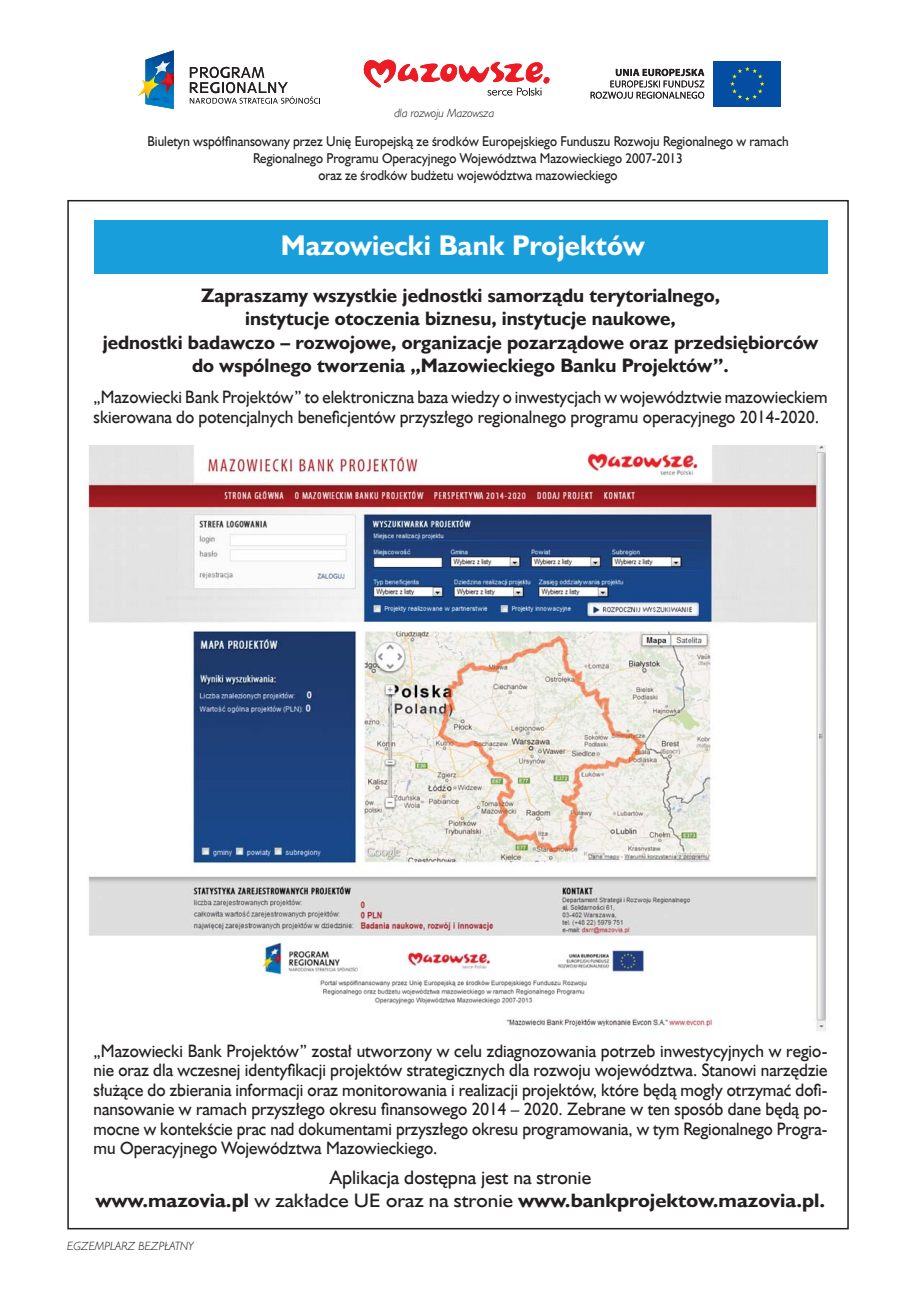
<style>
.page{position:relative;width:919px;height:1289px;background:#fff}
.page>*{position:absolute;margin:0;border:0;box-sizing:border-box;transform-origin:0 0}
.t1{font:700 28.5px "Humanst 521 EU";color:#fff}
.t2{font:700 19.5px/23.4px "Humanst 521 EU";color:#231f20;text-align:center}
.t3{font:19.5px/23.4px "Humanst 521 EU";color:#231f20;text-align:center}
.t4{font:18px/19.5px "Humanst 521 EU";color:#231f20;text-align:justify;scale:.95 1}
.t5{font:18px/19.5px "Humanst 521 EU";color:#231f20;scale:.94 1}
.t6{font:14.25px/17.1px "Humanst 521 EU";color:#231f20;text-align:center;scale:.92 1}
.t7{font:italic 12px "Humanst 521 Lt EU";color:#231f20}
.s1{font-weight:700}
</style>
<div class="page">
<div style="left:94px;top:220px;width:733px;height:53px;background:#189eda"></div>
<img style="left:87px;top:446px;width:739px;height:585px">
<svg style="left:138px;top:50px;width:36px;height:59px"></svg>
<svg style="left:190px;top:66px;width:130px;height:38px"></svg>
<svg style="left:363px;top:60px;width:187px;height:35px"></svg>
<svg style="left:590px;top:69px;width:114px;height:30px"></svg>
<div style="left:713px;top:61px;width:68px;height:45px;background:#034ea2"></div>
<svg style="left:730px;top:67px;width:34px;height:34px"></svg>
<p class="t7" style="left:394px;top:105px;width:101px">dla rozwoju Mazowsza</p>
<p class="t6" style="left:147px;top:132px;width:698px">Biuletyn współfinansowany przez Unię Europejską ze środków Europejskiego Funduszu Rozwoju Regionalnego w ramach<br>Regionalnego Programu Operacyjnego Województwa Mazowieckiego 2007-2013<br>oraz ze środków budżetu województwa mazowieckiego</p>
<h1 class="t1" style="left:281px;top:227px;width:365px">Mazowiecki Bank Projektów</h1>
<p class="t2" style="left:103px;top:283px;width:717px">Zapraszamy wszystkie jednostki samorządu terytorialnego,<br>instytucje otoczenia biznesu, instytucje naukowe,<br>jednostki badawczo – rozwojowe, organizacje pozarządowe oraz przedsiębiorców do wspólnego tworzenia „Mazowieckiego Banku Projektów”.</p>
<p class="t5" style="left:94px;top:387px;width:782px">„Mazowiecki Bank Projektów” to elektroniczna baza wiedzy o inwestycjach w województwie mazowieckiem skierowana do potencjalnych beneficjentów przyszłego regionalnego programu operacyjnego 2014-2020.</p>
<p class="t4" style="left:94px;top:1040px;width:774px">„Mazowiecki Bank Projektów” został utworzony w celu zdiagnozowania potrzeb inwestycyjnych w regio&shy;nie oraz dla wczesnej identyfikacji projektów strategicznych dla rozwoju województwa. Stanowi narzędzie służące do zbierania informacji oraz monitorowania i realizacji projektów, które będą mogły otrzymać dofi&shy;nansowanie w ramach przyszłego okresu finansowego 2014 – 2020. Zebrane w ten sposób dane będą po&shy;mocne w kontekście prac nad dokumentami przyszłego okresu programowania, w tym Regionalnego Progra&shy;mu Operacyjnego Województwa Mazowieckiego.</p>
<p class="t3" style="left:96px;top:1164px;width:731px">Aplikacja dostępna jest na stronie<br><span class="s1">www.mazovia.pl</span> w zakładce UE oraz na stronie <span class="s1">www.bankprojektow.mazovia.pl.</span></p>
<p class="t7" style="left:67px;top:1238px;width:128px">EGZEMPLARZ BEZPŁATNY</p>
</div>
